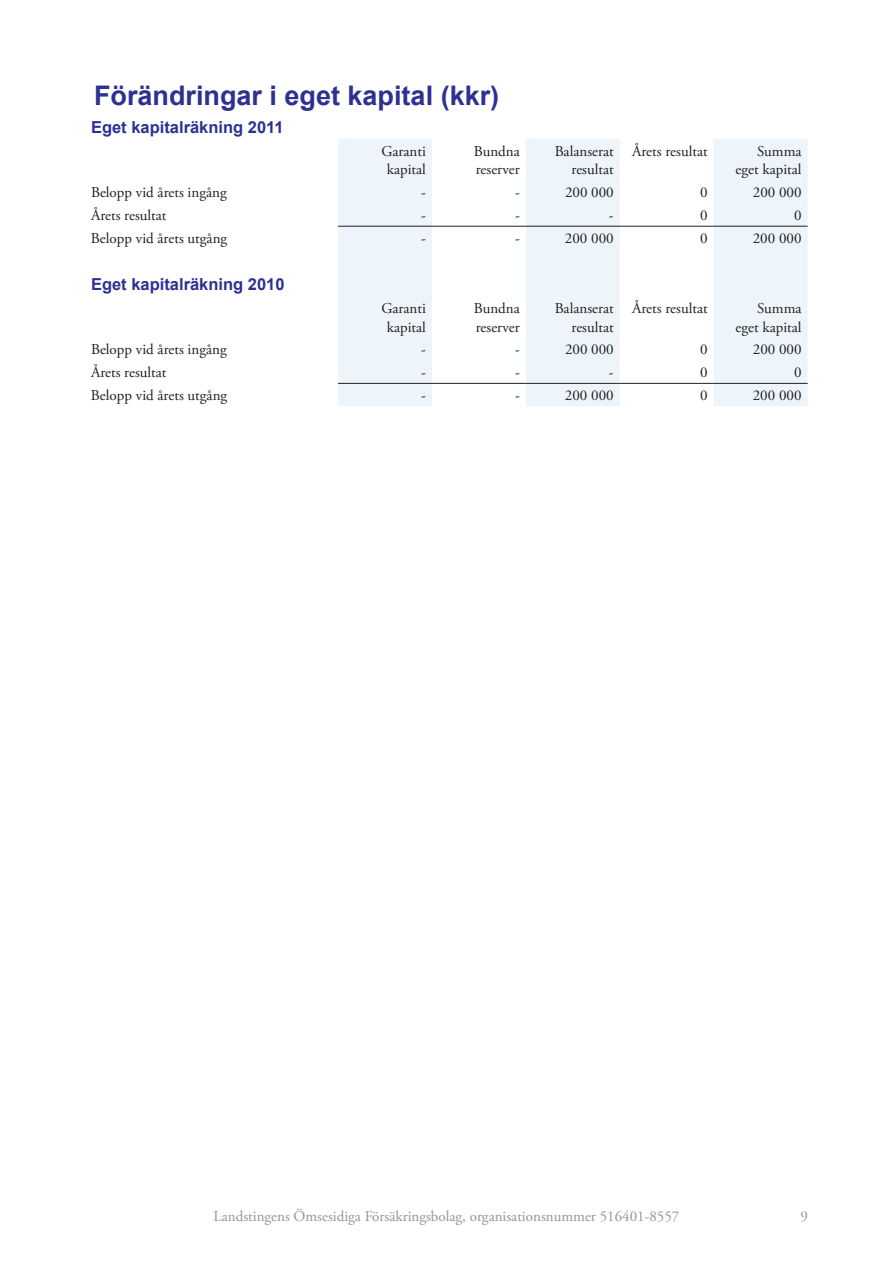
<style>
.page{position:relative;width:893px;height:1263px;background:#fff}
.page>*{position:absolute;margin:0;border:0;box-sizing:border-box;transform-origin:0 0}
.t1{font:700 27px "Arial";color:#2e3092}
.t2{font:700 16.5px "Arial";color:#2e3092}
.t3{font:15px/18.8px "Adobe Garamond Pro";color:#231f20;text-align:right}
.t4{font:15px "Adobe Garamond Pro";color:#939598}
</style>
<div class="page">
<svg style="left:338px;top:139px;width:470px;height:267px;fill:#eef5fa"></svg>
<hr style="left:338px;top:226px;width:94px;height:1px;background:#231f20">
<hr style="left:432px;top:226px;width:94px;height:1px;background:#231f20">
<hr style="left:526px;top:226px;width:94px;height:1px;background:#231f20">
<hr style="left:620px;top:226px;width:94px;height:1px;background:#231f20">
<hr style="left:714px;top:226px;width:94px;height:1px;background:#231f20">
<hr style="left:338px;top:383px;width:94px;height:1px;background:#231f20">
<hr style="left:432px;top:383px;width:94px;height:1px;background:#231f20">
<hr style="left:526px;top:383px;width:94px;height:1px;background:#231f20">
<hr style="left:620px;top:383px;width:94px;height:1px;background:#231f20">
<hr style="left:714px;top:383px;width:94px;height:1px;background:#231f20">
<h1 class="t1" style="left:94px;top:77px;width:407px">Förändringar i eget kapital (kkr)</h1>
<p class="t2" style="left:91px;top:116px;width:194px">Eget kapitalräkning 2011</p>
<p class="t3" style="left:381px;top:142px;width:46px;text-align:center">Garanti kapital</p>
<p class="t3" style="left:474px;top:142px;width:48px;text-align:left">Bundna reserver</p>
<p class="t3" style="left:555px;top:142px;width:61px">Balanserat resultat</p>
<p class="t3" style="left:632px;top:142px;width:77px">Årets resultat</p>
<p class="t3" style="left:735px;top:142px;width:68px">Summa eget kapital</p>
<p class="t3" style="left:91px;top:184px;width:137px">Belopp vid årets ingång</p>
<p class="t3" style="left:421px;top:184px;width:6px">-</p>
<p class="t3" style="left:515px;top:184px;width:6px">-</p>
<p class="t3" style="left:565px;top:184px;width:50px">200 000</p>
<p class="t3" style="left:700px;top:184px;width:9px">0</p>
<p class="t3" style="left:753px;top:184px;width:50px">200 000</p>
<p class="t3" style="left:91px;top:207px;width:77px">Årets resultat</p>
<p class="t3" style="left:421px;top:207px;width:6px">-</p>
<p class="t3" style="left:515px;top:207px;width:6px">-</p>
<p class="t3" style="left:609px;top:207px;width:6px">-</p>
<p class="t3" style="left:700px;top:207px;width:9px">0</p>
<p class="t3" style="left:794px;top:207px;width:9px">0</p>
<p class="t3" style="left:91px;top:229px;width:138px">Belopp vid årets utgång</p>
<p class="t3" style="left:421px;top:229px;width:6px">-</p>
<p class="t3" style="left:515px;top:229px;width:6px">-</p>
<p class="t3" style="left:565px;top:229px;width:50px">200 000</p>
<p class="t3" style="left:700px;top:229px;width:9px">0</p>
<p class="t3" style="left:753px;top:229px;width:50px">200 000</p>
<p class="t2" style="left:91px;top:273px;width:195px">Eget kapitalräkning 2010</p>
<p class="t3" style="left:381px;top:299px;width:46px;text-align:center">Garanti kapital</p>
<p class="t3" style="left:474px;top:299px;width:48px;text-align:left">Bundna reserver</p>
<p class="t3" style="left:555px;top:299px;width:61px">Balanserat resultat</p>
<p class="t3" style="left:632px;top:299px;width:77px">Årets resultat</p>
<p class="t3" style="left:735px;top:299px;width:68px">Summa eget kapital</p>
<p class="t3" style="left:91px;top:341px;width:137px">Belopp vid årets ingång</p>
<p class="t3" style="left:421px;top:341px;width:6px">-</p>
<p class="t3" style="left:515px;top:341px;width:6px">-</p>
<p class="t3" style="left:565px;top:341px;width:50px">200 000</p>
<p class="t3" style="left:700px;top:341px;width:9px">0</p>
<p class="t3" style="left:753px;top:341px;width:50px">200 000</p>
<p class="t3" style="left:91px;top:364px;width:77px">Årets resultat</p>
<p class="t3" style="left:421px;top:364px;width:6px">-</p>
<p class="t3" style="left:515px;top:364px;width:6px">-</p>
<p class="t3" style="left:609px;top:364px;width:6px">-</p>
<p class="t3" style="left:700px;top:364px;width:9px">0</p>
<p class="t3" style="left:794px;top:364px;width:9px">0</p>
<p class="t3" style="left:91px;top:387px;width:138px">Belopp vid årets utgång</p>
<p class="t3" style="left:421px;top:387px;width:6px">-</p>
<p class="t3" style="left:515px;top:387px;width:6px">-</p>
<p class="t3" style="left:565px;top:387px;width:50px">200 000</p>
<p class="t3" style="left:700px;top:387px;width:9px">0</p>
<p class="t3" style="left:753px;top:387px;width:50px">200 000</p>
<p class="t4" style="left:213px;top:1207px;width:467px">Landstingens Ömsesidiga Försäkringsbolag, organisationsnummer 516401-8557</p>
<p class="t4" style="left:800px;top:1207px;width:9px">9</p>
</div>
